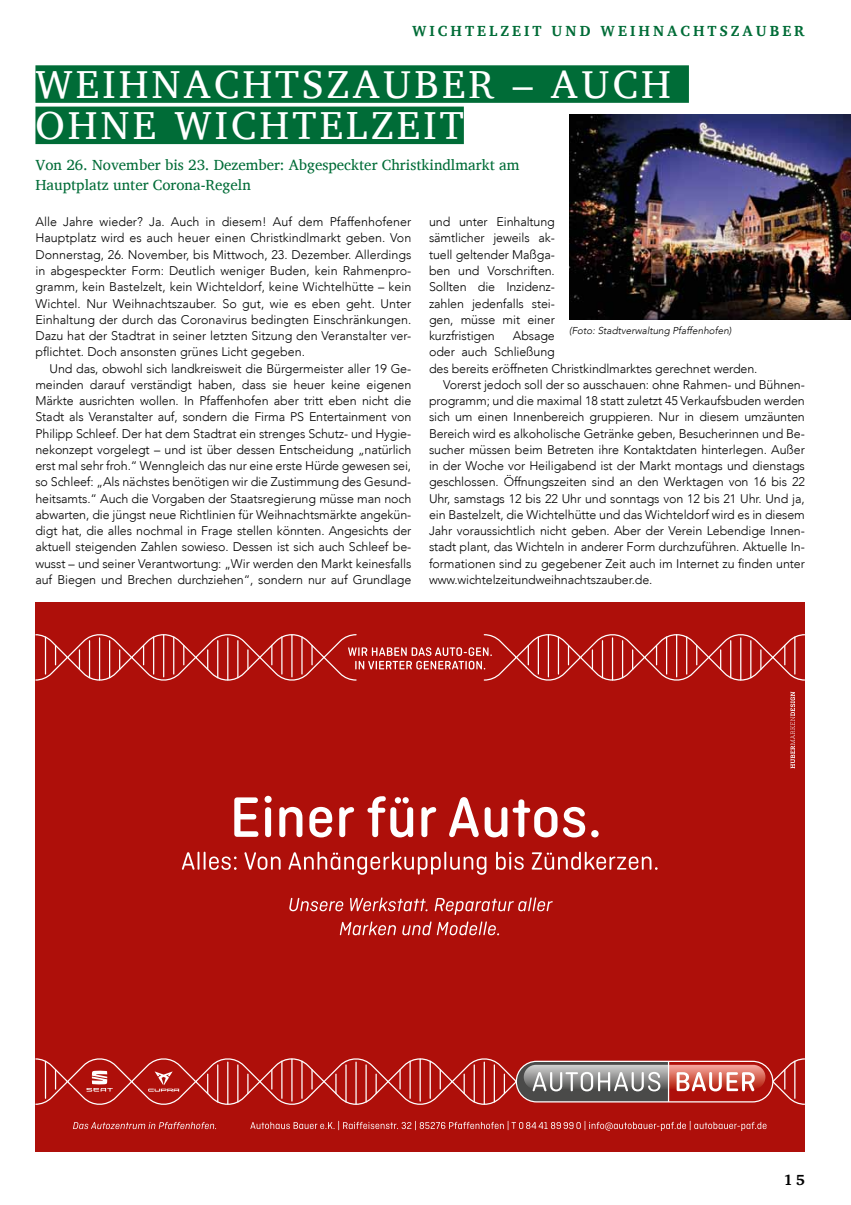
<style>
.page{position:relative;width:851px;height:1205px;background:#fff}
.page>*{position:absolute;margin:0;border:0;box-sizing:border-box;transform-origin:0 0}
.t1{font:40px/41.2px "Charis SIL";letter-spacing:.08em;color:#fff}
.t2{font:15px/20px "Charis SIL";color:#006c37}
.t3{font:700 15px "Charis SIL";letter-spacing:.2em;color:#006c37}
.t4{font:700 15px "Charis SIL";color:#000}
.t5{font:300 12.5px/16.2px "Avenir LT";letter-spacing:-.01em;color:#000;text-align:justify}
.t6{font:italic 300 10px "Avenir LT";color:#000}
</style>
<div class="page">
<div style="left:35px;top:603px;width:769px;height:549px;background:#ae0f0a"></div>
<svg style="left:250px;top:1121px;width:516px;height:10px"></svg>
<svg style="left:73px;top:1122px;width:143px;height:7px"></svg>
<svg style="left:35px;top:634px;width:769px;height:47px"></svg>
<svg style="left:35px;top:1058px;width:769px;height:47px"></svg>
<div style="left:515px;top:1060px;width:258px;height:42px;border:1px solid #fff;border-radius:20px"></div>
<hr style="left:667px;top:1061px;width:2px;height:41px;background:#fff">
<svg style="left:790px;top:692px;width:4px;height:76px"></svg>
<svg style="left:234px;top:797px;width:24px;height:40px"></svg>
<svg style="left:264px;top:796px;width:7px;height:41px"></svg>
<svg style="left:279px;top:807px;width:23px;height:30px"></svg>
<svg style="left:309px;top:807px;width:23px;height:30px"></svg>
<svg style="left:339px;top:807px;width:15px;height:30px"></svg>
<svg style="left:367px;top:796px;width:46px;height:41px"></svg>
<svg style="left:421px;top:807px;width:15px;height:30px"></svg>
<svg style="left:449px;top:797px;width:29px;height:40px"></svg>
<svg style="left:484px;top:799px;width:101px;height:38px"></svg>
<div style="left:591px;top:830px;width:7px;height:7px;background:#fff;border-radius:50%"></div>
<svg style="left:182px;top:852px;width:54px;height:18px"></svg>
<svg style="left:244px;top:852px;width:36px;height:18px"></svg>
<svg style="left:288px;top:852px;width:198px;height:23px"></svg>
<svg style="left:496px;top:852px;width:27px;height:18px"></svg>
<svg style="left:531px;top:852px;width:126px;height:18px"></svg>
<svg style="left:289px;top:898px;width:54px;height:13px"></svg>
<svg style="left:350px;top:897px;width:77px;height:14px"></svg>
<svg style="left:434px;top:897px;width:118px;height:18px"></svg>
<svg style="left:340px;top:921px;width:56px;height:14px"></svg>
<svg style="left:402px;top:921px;width:97px;height:14px"></svg>
<div style="left:35px;top:65px;width:653px;height:38px;background:#006c37"></div>
<div style="left:35px;top:107px;width:429px;height:37px;background:#006c37"></div>
<img style="left:569px;top:115px;width:281px;height:204px">
<p class="t3" style="left:412px;top:22px;width:167px">WICHTELZEIT UND</p>
<p class="t3" style="left:600px;top:22px;width:206px">WEIHNACHTSZAUBER</p>
<h1 class="t1" style="left:35px;top:63px;width:636px">Weihnachtszauber – auch ohne Wichtelzeit</h1>
<p class="t2" style="left:35px;top:155px;width:485px">Von 26. November bis 23. Dezember: Abgespeckter Christkindlmarkt am<br>Hauptplatz unter Corona-Regeln</p>
<p class="t5" style="left:35px;top:214px;width:377px">Alle Jahre wieder? Ja. Auch in diesem! Auf dem Pfaffenhofener Hauptplatz wird es auch heuer einen Christkindlmarkt geben. Von Donnerstag, 26. November, bis Mittwoch, 23. Dezember. Allerdings in abgespeckter Form: Deutlich weniger Buden, kein Rahmenpro&shy;gramm, kein Bastelzelt, kein Wichteldorf, keine Wichtelhütte – kein Wichtel. Nur Weihnachtszauber. So gut, wie es eben geht. Unter Einhaltung der durch das Coronavirus bedingten Einschränkungen.<br>Dazu hat der Stadtrat in seiner letzten Sitzung den Veranstalter ver&shy;pflichtet. Doch ansonsten grünes Licht gegeben.</p>
<p class="t5" style="left:35px;top:360px;width:377px;text-indent:14px">Und das, obwohl sich landkreisweit die Bürgermeister aller 19 Ge&shy;meinden darauf verständigt haben, dass sie heuer keine eigenen Märkte ausrichten wollen. In Pfaffenhofen aber tritt eben nicht die Stadt als Veranstalter auf, sondern die Firma PS Entertainment von Philipp Schleef. Der hat dem Stadtrat ein strenges Schutz- und Hygie&shy;nekonzept vorgelegt – und ist über dessen Entscheidung „natürlich erst mal sehr froh.“ Wenngleich das nur eine erste Hürde gewesen sei, so Schleef: „Als nächstes benötigen wir die Zustimmung des Gesund&shy;heitsamts.“ Auch die Vorgaben der Staatsregierung müsse man noch abwarten, die jüngst neue Richtlinien für Weihnachtsmärkte angekün&shy;digt hat, die alles nochmal in Frage stellen könnten. Angesichts der aktuell steigenden Zahlen sowieso. Dessen ist sich auch Schleef be&shy;wusst – und seiner Verantwortung: „Wir werden den Markt keinesfalls auf Biegen und Brechen durchziehen“, sondern nur auf Grundlage</p>
<p class="t5" style="left:429px;top:214px;width:127px">und unter Einhaltung sämtlicher jeweils ak&shy;tuell geltender Maßga&shy;ben und Vorschriften.<br>Sollten die Inzidenz&shy;zahlen jedenfalls stei&shy;gen, müsse mit einer kurzfristigen</p>
<p class="t6" style="left:569px;top:325px;width:164px">(Foto: Stadtverwaltung Pfaffenhofen)</p>
<p class="t5" style="left:513px;top:328px;width:43px">Absage</p>
<p class="t5" style="left:429px;top:344px;width:127px">oder auch Schließung</p>
<p class="t5" style="left:429px;top:360px;width:330px">des bereits eröffneten Christkindlmarktes gerechnet werden.</p>
<p class="t5" style="left:443px;top:376px;width:363px">Vorerst jedoch soll der so ausschauen: ohne Rahmen- und Bühnen-</p>
<p class="t5" style="left:429px;top:393px;width:377px">programm; und die maximal 18 statt zuletzt 45 Verkaufsbuden werden</p>
<p class="t5" style="left:429px;top:409px;width:377px">sich um einen Innenbereich gruppieren. Nur in diesem umzäunten</p>
<p class="t5" style="left:429px;top:425px;width:377px">Bereich wird es alkoholische Getränke geben, Besucherinnen und Be-</p>
<p class="t5" style="left:429px;top:441px;width:377px">sucher müssen beim Betreten ihre Kontaktdaten hinterlegen. Außer</p>
<p class="t5" style="left:429px;top:458px;width:377px">in der Woche vor Heiligabend ist der Markt montags und dienstags</p>
<p class="t5" style="left:429px;top:474px;width:377px">geschlossen. Öffnungszeiten sind an den Werktagen von 16 bis 22</p>
<p class="t5" style="left:429px;top:490px;width:377px">Uhr, samstags 12 bis 22 Uhr und sonntags von 12 bis 21 Uhr. Und ja,</p>
<p class="t5" style="left:429px;top:506px;width:377px">ein Bastelzelt, die Wichtelhütte und das Wichteldorf wird es in diesem</p>
<p class="t5" style="left:429px;top:523px;width:377px">Jahr voraussichtlich nicht geben. Aber der Verein Lebendige Innen-</p>
<p class="t5" style="left:429px;top:539px;width:377px">stadt plant, das Wichteln in anderer Form durchzuführen. Aktuelle In-</p>
<p class="t5" style="left:429px;top:555px;width:377px">formationen sind zu gegebener Zeit auch im Internet zu finden unter</p>
<p class="t5" style="left:429px;top:571px;width:225px">www.wichtelzeitundweihnachtszauber.de.</p>
<p class="t4" style="left:784px;top:1171px;width:22px">15</p>
</div>
